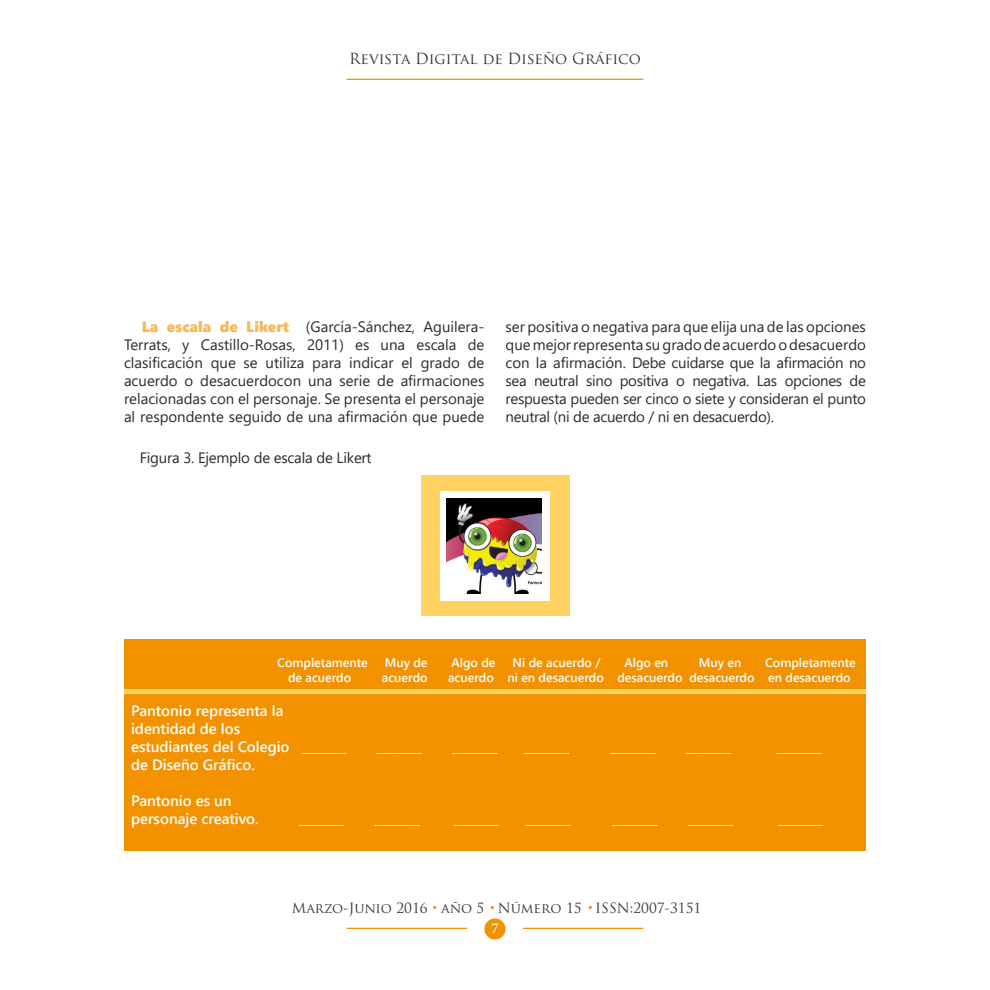
<style>
.page{position:relative;width:990px;height:990px;background:#fff}
.page>*{position:absolute;margin:0;border:0;box-sizing:border-box;transform-origin:0 0}
.Cuerpo{font:15px/18px "Segoe UI";letter-spacing:-.015em;color:#302a28;text-align:justify}
.Cuerpo-2{font:600 15px "Segoe UI";color:#fff}
.t1{font:15px "Trajan Pro";color:#3b3532}
.t2{font:15px "Minion Pro";color:#fff}
.Cuerpo-3{font:600 13.75px "Segoe UI";color:#fff}
.t3{font:13.75px "Trajan Pro";color:#3b3532}
.Cuerpo-4{font:600 12.5px "Segoe UI";color:#fff}
.s1{font-family:"Segoe UI Black";color:#f7b859}
.s2{font-size:13.75px}
</style>
<div class="page">
<div style="left:484px;top:918px;width:22px;height:22px;background:#f39200;border-radius:50%"></div>
<hr style="left:347px;top:79px;width:296px;height:1px;background:#f39200">
<hr style="left:347px;top:928px;width:120px;height:1px;background:#f39200">
<hr style="left:523px;top:928px;width:120px;height:1px;background:#f39200">
<div style="left:124px;top:639px;width:742px;height:211px;background:#f39200"></div>
<div style="left:124px;top:689px;width:742px;height:5px;background:#ffd261"></div>
<div style="left:421px;top:475px;width:148px;height:141px;background:#ffd261"></div>
<div style="left:440px;top:491px;width:110px;height:109px;background:#fff"></div>
<img style="left:447px;top:498px;width:94px;height:95px">
<p class="t1" style="left:349px;top:49px;width:293px">Revista Digital de Diseño Gráfico</p>
<p class="Cuerpo" style="left:124px;top:318px;width:362px;text-indent:18px"><span class="s1">La escala de Likert</span> (García-Sánchez, Aguilera-Terrats, y Castillo-Rosas, 2011) es una escala de clasificación que se utiliza para indicar el grado de acuerdo o desacuerdocon una serie de afirmaciones relacionadas con el personaje. Se presenta el personaje al respondente seguido de una afirmación que puede</p>
<p class="Cuerpo" style="left:506px;top:318px;width:362px">ser positiva o negativa para que elija una de las opciones que mejor representa su grado de acuerdo o desacuerdo con la afirmación. Debe cuidarse que la afirmación no sea neutral sino positiva o negativa. Las opciones de respuesta pueden ser cinco o siete y consideran el punto neutral (ni de acuerdo / ni en desacuerdo).</p>
<p class="Cuerpo" style="left:140px;top:448px;width:233px">Figura 3. Ejemplo de escala de Likert</p>
<p class="Cuerpo-4" style="left:277px;top:653px;width:92px">Completamente</p>
<p class="Cuerpo-4" style="left:385px;top:653px;width:44px">Muy de</p>
<p class="Cuerpo-4" style="left:451px;top:653px;width:46px">Algo de</p>
<p class="Cuerpo-4" style="left:513px;top:653px;width:89px">Ni de acuerdo /</p>
<p class="Cuerpo-4" style="left:624px;top:653px;width:45px">Algo en</p>
<p class="Cuerpo-4" style="left:699px;top:653px;width:44px">Muy en</p>
<p class="Cuerpo-4" style="left:765px;top:653px;width:92px">Completamente</p>
<p class="Cuerpo-4" style="left:288px;top:668px;width:65px">de acuerdo</p>
<p class="Cuerpo-4" style="left:382px;top:668px;width:47px">acuerdo</p>
<p class="Cuerpo-4" style="left:448px;top:668px;width:404px">acuerdo ni en desacuerdo desacuerdo desacuerdo en desacuerdo</p>
<p class="Cuerpo-2" style="left:131px;top:699px;width:154px">Pantonio representa la</p>
<p class="Cuerpo-2" style="left:131px;top:717px;width:111px">identidad de los</p>
<p class="Cuerpo-2" style="left:131px;top:735px;width:217px">estudiantes del Colegio <span class="s2">________</span></p>
<p class="Cuerpo-3" style="left:377px;top:737px;width:47px">________</p>
<p class="Cuerpo-3" style="left:452px;top:737px;width:47px">________</p>
<p class="Cuerpo-3" style="left:524px;top:737px;width:47px">________</p>
<p class="Cuerpo-3" style="left:611px;top:737px;width:47px">________</p>
<p class="Cuerpo-3" style="left:686px;top:737px;width:47px">________</p>
<p class="Cuerpo-3" style="left:776px;top:737px;width:47px">________</p>
<p class="Cuerpo-2" style="left:131px;top:753px;width:126px">de Diseño Gráfico.</p>
<p class="Cuerpo-2" style="left:131px;top:789px;width:102px">Pantonio es un</p>
<p class="Cuerpo-2" style="left:131px;top:807px;width:129px">personaje creativo.</p>
<p class="Cuerpo-3" style="left:299px;top:809px;width:47px">________</p>
<p class="Cuerpo-3" style="left:375px;top:809px;width:47px">________</p>
<p class="Cuerpo-3" style="left:454px;top:809px;width:47px">________</p>
<p class="Cuerpo-3" style="left:526px;top:809px;width:47px">________</p>
<p class="Cuerpo-3" style="left:612px;top:809px;width:47px">________</p>
<p class="Cuerpo-3" style="left:688px;top:809px;width:47px">________</p>
<p class="Cuerpo-3" style="left:778px;top:809px;width:47px">________</p>
<p class="t3" style="left:292px;top:899px;width:411px">Marzo-Junio 2016 año 5 Número 15 ISSN:2007-3151</p>
<p class="t2" style="left:491px;top:918px;width:9px">7</p>
</div>
